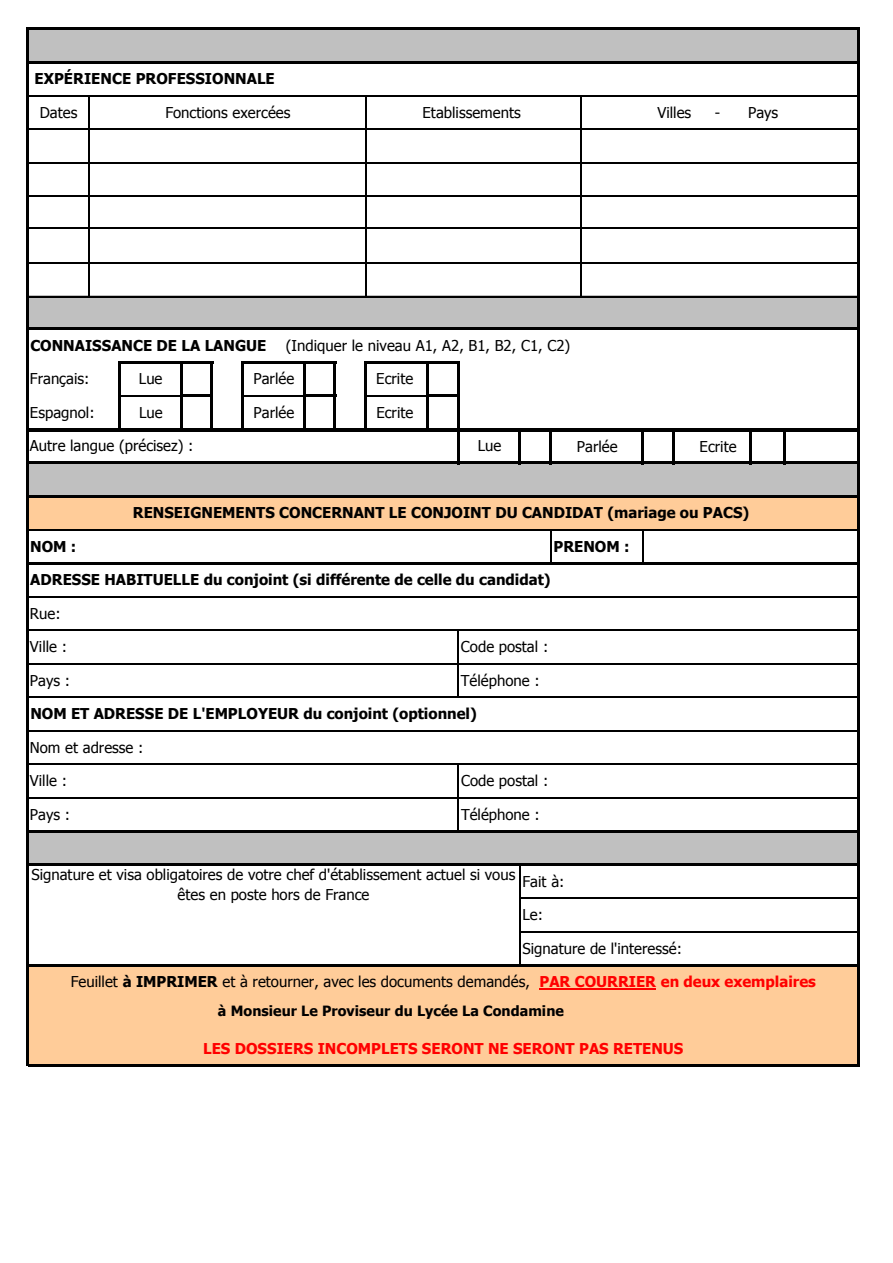
<style>
.page{position:relative;width:893px;height:1263px;background:#fff}
.page>*{position:absolute;margin:0;border:0;box-sizing:border-box;transform-origin:0 0}
.t1{font:15px/19.5px "Tahoma";color:#000;text-align:center}
.t2{font:700 15px "Tahoma";color:#000}
.t3{font:700 15px "Tahoma";color:#f00}
.t4{font:700 14.1px "Tahoma";letter-spacing:.005em;color:#000}
.s1{font-weight:700}
.s2{font-weight:700;color:#f00}
</style>
<div class="page">
<div style="left:28px;top:29px;width:830px;height:33px;background:#c0c0c0"></div>
<div style="left:28px;top:295px;width:830px;height:34px;background:#c0c0c0"></div>
<div style="left:28px;top:463px;width:830px;height:33px;background:#c0c0c0"></div>
<div style="left:28px;top:496px;width:830px;height:34px;background:#fc9"></div>
<div style="left:28px;top:831px;width:830px;height:34px;background:#c0c0c0"></div>
<div style="left:28px;top:965px;width:830px;height:101px;background:#fc9"></div>
<hr style="left:540px;top:988px;width:116px;height:1px;background:#f00">
<hr style="left:88px;top:96px;width:1px;height:200px;background:#000">
<hr style="left:365px;top:96px;width:1px;height:200px;background:#000">
<hr style="left:580px;top:96px;width:2px;height:200px;background:#000">
<hr style="left:121px;top:361px;width:92px;height:3px;background:#000">
<hr style="left:244px;top:361px;width:92px;height:3px;background:#000">
<hr style="left:121px;top:395px;width:59px;height:2px;background:#000">
<hr style="left:182px;top:394px;width:31px;height:3px;background:#000">
<hr style="left:244px;top:395px;width:59px;height:2px;background:#000">
<hr style="left:306px;top:394px;width:30px;height:3px;background:#000">
<hr style="left:367px;top:395px;width:59px;height:2px;background:#000">
<hr style="left:549px;top:431px;width:3px;height:33px;background:#000">
<hr style="left:641px;top:431px;width:3px;height:33px;background:#000">
<hr style="left:749px;top:431px;width:3px;height:33px;background:#000">
<hr style="left:457px;top:364px;width:2px;height:100px;background:#000">
<hr style="left:457px;top:631px;width:2px;height:67px;background:#000">
<hr style="left:518px;top:431px;width:3px;height:33px;background:#000">
<hr style="left:26px;top:27px;width:3px;height:1039px;background:#000">
<hr style="left:857px;top:30px;width:3px;height:1036px;background:#000">
<hr style="left:364px;top:361px;width:3px;height:70px;background:#000">
<hr style="left:118px;top:361px;width:3px;height:70px;background:#000">
<hr style="left:180px;top:364px;width:2px;height:67px;background:#000">
<hr style="left:210px;top:364px;width:3px;height:67px;background:#000">
<hr style="left:241px;top:361px;width:3px;height:70px;background:#000">
<hr style="left:303px;top:364px;width:3px;height:67px;background:#000">
<hr style="left:333px;top:364px;width:3px;height:67px;background:#000">
<hr style="left:426px;top:364px;width:3px;height:67px;background:#000">
<hr style="left:457px;top:765px;width:2px;height:65px;background:#000">
<hr style="left:519px;top:866px;width:1px;height:98px;background:#000">
<hr style="left:550px;top:530px;width:1px;height:32px;background:#000">
<hr style="left:642px;top:530px;width:1px;height:32px;background:#000">
<hr style="left:672px;top:431px;width:3px;height:33px;background:#000">
<hr style="left:783px;top:431px;width:3px;height:33px;background:#000">
<hr style="left:29px;top:27px;width:831px;height:3px;background:#000">
<hr style="left:29px;top:61px;width:831px;height:3px;background:#000">
<hr style="left:29px;top:95px;width:828px;height:1px;background:#000">
<hr style="left:29px;top:128px;width:828px;height:2px;background:#000">
<hr style="left:29px;top:162px;width:828px;height:1px;background:#000">
<hr style="left:29px;top:195px;width:828px;height:2px;background:#000">
<hr style="left:29px;top:227px;width:828px;height:2px;background:#000">
<hr style="left:29px;top:262px;width:828px;height:1px;background:#000">
<hr style="left:29px;top:296px;width:828px;height:2px;background:#000">
<hr style="left:29px;top:429px;width:831px;height:3px;background:#000">
<hr style="left:29px;top:327px;width:831px;height:3px;background:#000">
<hr style="left:367px;top:361px;width:92px;height:3px;background:#000">
<hr style="left:429px;top:394px;width:30px;height:3px;background:#000">
<hr style="left:29px;top:428px;width:831px;height:3px;background:#000">
<hr style="left:29px;top:461px;width:831px;height:3px;background:#000">
<hr style="left:29px;top:495px;width:831px;height:3px;background:#000">
<hr style="left:29px;top:529px;width:828px;height:1px;background:#000">
<hr style="left:29px;top:562px;width:831px;height:3px;background:#000">
<hr style="left:29px;top:596px;width:828px;height:1px;background:#000">
<hr style="left:29px;top:629px;width:828px;height:2px;background:#000">
<hr style="left:29px;top:663px;width:828px;height:1px;background:#000">
<hr style="left:29px;top:696px;width:828px;height:2px;background:#000">
<hr style="left:29px;top:730px;width:828px;height:1px;background:#000">
<hr style="left:29px;top:763px;width:828px;height:2px;background:#000">
<hr style="left:29px;top:797px;width:828px;height:1px;background:#000">
<hr style="left:29px;top:830px;width:831px;height:2px;background:#000">
<hr style="left:29px;top:863px;width:831px;height:3px;background:#000">
<hr style="left:520px;top:897px;width:337px;height:2px;background:#000">
<hr style="left:520px;top:931px;width:337px;height:1px;background:#000">
<hr style="left:29px;top:964px;width:831px;height:2px;background:#000">
<hr style="left:29px;top:1064px;width:831px;height:3px;background:#000">
<p class="t2" style="left:35px;top:68px;width:242px">EXPÉRIENCE PROFESSIONNALE</p>
<p class="t1" style="left:40px;top:102px;width:39px">Dates</p>
<p class="t1" style="left:165px;top:102px;width:127px">Fonctions exercées</p>
<p class="t1" style="left:422px;top:102px;width:100px">Etablissements</p>
<p class="t1" style="left:657px;top:102px;width:35px">Villes</p>
<p class="t1" style="left:715px;top:102px;width:65px">- Pays</p>
<p class="t2" style="left:30px;top:335px;width:238px">CONNAISSANCE DE LA LANGUE</p>
<p class="t1" style="left:286px;top:335px;width:286px">(Indiquer le niveau A1, A2, B1, B2, C1, C2)</p>
<p class="t1" style="left:30px;top:368px;width:61px">Français:</p>
<p class="t1" style="left:139px;top:368px;width:25px">Lue</p>
<p class="t1" style="left:253px;top:368px;width:42px">Parlée</p>
<p class="t1" style="left:376px;top:368px;width:39px">Ecrite</p>
<p class="t1" style="left:253px;top:402px;width:42px">Parlée</p>
<p class="t1" style="left:30px;top:402px;width:66px">Espagnol:</p>
<p class="t1" style="left:139px;top:402px;width:25px">Lue</p>
<p class="t1" style="left:376px;top:402px;width:39px">Ecrite</p>
<p class="t1" style="left:30px;top:435px;width:165px">Autre langue (précisez) :</p>
<p class="t1" style="left:478px;top:435px;width:25px">Lue</p>
<p class="t1" style="left:577px;top:436px;width:42px">Parlée</p>
<p class="t1" style="left:699px;top:436px;width:38px">Ecrite</p>
<p class="t2" style="left:133px;top:502px;width:618px">RENSEIGNEMENTS CONCERNANT LE CONJOINT DU CANDIDAT (mariage ou PACS)</p>
<p class="t2" style="left:30px;top:536px;width:48px">NOM :</p>
<p class="t2" style="left:553px;top:536px;width:77px">PRENOM :</p>
<p class="t2" style="left:30px;top:569px;width:522px">ADRESSE HABITUELLE du conjoint (si différente de celle du candidat)</p>
<p class="t1" style="left:30px;top:603px;width:32px">Rue:</p>
<p class="t1" style="left:30px;top:636px;width:39px">Ville :</p>
<p class="t1" style="left:30px;top:670px;width:42px">Pays :</p>
<p class="t1" style="left:461px;top:636px;width:89px">Code postal :</p>
<p class="t1" style="left:461px;top:670px;width:80px">Téléphone :</p>
<p class="t2" style="left:30px;top:703px;width:448px">NOM ET ADRESSE DE L'EMPLOYEUR du conjoint (optionnel)</p>
<p class="t1" style="left:30px;top:737px;width:115px">Nom et adresse :</p>
<p class="t1" style="left:30px;top:770px;width:39px">Ville :</p>
<p class="t1" style="left:30px;top:804px;width:42px">Pays :</p>
<p class="t1" style="left:461px;top:770px;width:89px">Code postal :</p>
<p class="t1" style="left:461px;top:804px;width:80px">Téléphone :</p>
<p class="t1" style="left:31px;top:864px;width:485px">Signature et visa obligatoires de votre chef d'établissement actuel si vous êtes en poste hors de France</p>
<p class="t1" style="left:522px;top:871px;width:43px">Fait à:</p>
<p class="t1" style="left:522px;top:904px;width:22px">Le:</p>
<p class="t1" style="left:522px;top:938px;width:161px">Signature de l'interessé:</p>
<p class="t1" style="left:71px;top:971px;width:746px">Feuillet <span class="s1">à IMPRIMER</span> et à retourner, avec les documents demandés, <span class="s2">PAR COURRIER en deux exemplaires</span></p>
<p class="t4" style="left:218px;top:1000px;width:347px">à Monsieur Le Proviseur du Lycée La Condamine</p>
<p class="t3" style="left:203px;top:1038px;width:482px">LES DOSSIERS INCOMPLETS SERONT NE SERONT PAS RETENUS</p>
</div>
